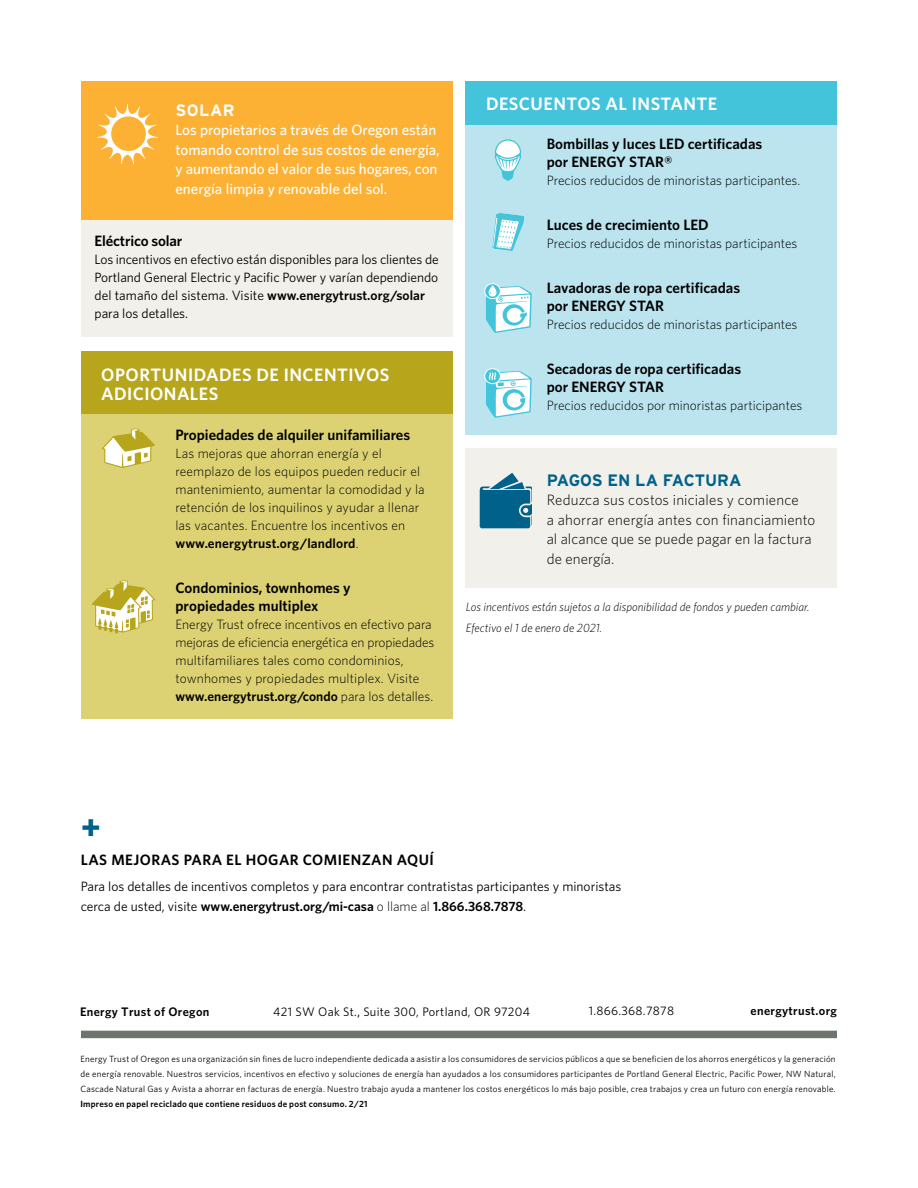
<style>
.page{position:relative;width:918px;height:1188px;background:#fff}
.page>*{position:absolute;margin:0;border:0;box-sizing:border-box;transform-origin:0 0}
.t1{font:700 33px "Interstate";color:#00618b}
.t2{font:600 18px/19.5px "Whitney";letter-spacing:.025em;color:#fff}
.t3{font:700 16.5px "Interstate";letter-spacing:-.005em;color:#00618b}
.t4{font:700 16.5px "Interstate";letter-spacing:.03em;color:#fff}
.t5{font:600 15px/18px "Whitney";color:#000}
.t6{font:500 15px/19.5px "Whitney";color:#fff}
.t7{font:300 15px/19.5px "Whitney";letter-spacing:.005em;color:#000}
.t8{font:600 15px "Whitney";letter-spacing:.03em;color:#000}
.t9{font:300 13.5px/18px "Whitney";color:#000}
.t10{font:13.5px/18px "Whitney";letter-spacing:-.005em;color:#000}
.t11{font:12.3px "Whitney";letter-spacing:.025em;color:#000}
.t12{font:600 12.3px "Whitney";letter-spacing:.025em;color:#000}
.t13{font:italic 300 12px/21.1px "Whitney";color:#000}
.t14{font:9px/15px "Whitney";letter-spacing:.025em;color:#000;text-align:justify}
.t15{font:600 9px "Whitney";letter-spacing:.025em;color:#000}
.s1{font-weight:600}
.s2{font-weight:300}
.s3{font-size:13.5px}
</style>
<div class="page">
<div style="left:81px;top:81px;width:371px;height:139px;background:#fcb134"></div>
<div style="left:466px;top:124px;width:371px;height:311px;background:#bbe4ee"></div>
<div style="left:81px;top:1031px;width:756px;height:7px;background:#6d746e"></div>
<div style="left:81px;top:351px;width:371px;height:65px;background:#b7a61c"></div>
<div style="left:81px;top:414px;width:371px;height:304px;background:#ddd273"></div>
<svg style="left:92px;top:580px;width:63px;height:54px"></svg>
<svg style="left:102px;top:428px;width:53px;height:40px"></svg>
<svg style="left:492px;top:213px;width:32px;height:38px"></svg>
<div style="left:484px;top:283px;width:17px;height:16px;border:1px solid #fff;border-radius:50%"></div>
<svg style="left:486px;top:285px;width:46px;height:48px;background:#b3e6ef"></svg>
<svg style="left:495px;top:139px;width:26px;height:42px"></svg>
<div style="left:484px;top:368px;width:17px;height:16px;border:1px solid #fff;border-radius:50%"></div>
<svg style="left:486px;top:371px;width:46px;height:47px;background:#afe5ef"></svg>
<div style="left:81px;top:220px;width:371px;height:117px;background:#f1f0ea"></div>
<div style="left:466px;top:449px;width:371px;height:139px;background:#f1f0ea"></div>
<svg style="left:480px;top:473px;width:52px;height:55px"></svg>
<div style="left:466px;top:81px;width:371px;height:43px;background:#43c4db"></div>
<svg style="left:97px;top:104px;width:61px;height:60px"></svg>
<p class="t4" style="left:176px;top:100px;width:61px">SOLAR</p>
<p class="t6" style="left:176px;top:120px;width:266px">Los propietarios a través de Oregon están tomando control de sus costos de energía, y aumentando el valor de sus hogares, con energía limpia y renovable del sol.</p>
<p class="t5" style="left:94px;top:231px;width:89px">Eléctrico solar</p>
<p class="t10" style="left:94px;top:250px;width:346px">Los incentivos en efectivo están disponibles para los clientes de Portland General Electric y Pacific Power y varían dependiendo del tamaño del sistema. Visite <span class="s1">www.energytrust.org/solar </span>para los detalles.</p>
<h2 class="t2" style="left:101px;top:365px;width:290px">OPORTUNIDADES DE INCENTIVOS<br>ADICIONALES</h2>
<p class="t5" style="left:175px;top:425px;width:236px">Propiedades de alquiler unifamiliares</p>
<p class="t9" style="left:175px;top:444px;width:251px">Las mejoras que ahorran energía y el reemplazo de los equipos pueden reducir el mantenimiento, aumentar la comodidad y la retención de los inquilinos y ayudar a llenar las vacantes. Encuentre los incentivos en <span class="s1">www.energytrust.org/landlord</span>.</p>
<p class="t5" style="left:175px;top:578px;width:177px">Condominios, townhomes y propiedades multiplex</p>
<p class="t9" style="left:175px;top:615px;width:260px">Energy Trust ofrece incentivos en efectivo para mejoras de eficiencia energética en propiedades multifamiliares tales como condominios, townhomes y propiedades multiplex. Visite <span class="s1">www.energytrust.org/condo</span> para los detalles.</p>
<h2 class="t2" style="left:486px;top:93px;width:233px">DESCUENTOS AL INSTANTE</h2>
<p class="t5" style="left:547px;top:135px;width:217px">Bombillas y luces LED certificadas por ENERGY STAR®</p>
<p class="t9" style="left:547px;top:171px;width:255px">Precios reducidos de minoristas participantes.</p>
<p class="t5" style="left:547px;top:216px;width:164px">Luces de crecimiento LED</p>
<p class="t9" style="left:547px;top:234px;width:252px">Precios reducidos de minoristas participantes</p>
<p class="t5" style="left:547px;top:279px;width:195px">Lavadoras de ropa certificadas por ENERGY STAR</p>
<p class="t9" style="left:547px;top:315px;width:252px">Precios reducidos de minoristas participantes</p>
<p class="t5" style="left:547px;top:360px;width:196px">Secadoras de ropa certificadas por ENERGY STAR</p>
<p class="t9" style="left:547px;top:396px;width:257px">Precios reducidos por minoristas participantes</p>
<p class="t3" style="left:547px;top:470px;width:196px">PAGOS EN LA FACTURA</p>
<p class="t7" style="left:547px;top:490px;width:270px">Reduzca sus costos iniciales y comience<br>a ahorrar energía antes con financiamiento al alcance que se puede pagar en la factura de energía.</p>
<p class="t13" style="left:466px;top:596px;width:345px">Los incentivos están sujetos a la disponibilidad de fondos y pueden cambiar.<br>Efectivo el 1 de enero de 2021.</p>
<h1 class="t1" style="left:81px;top:807px;width:22px">+</h1>
<p class="t8" style="left:81px;top:850px;width:355px">LAS MEJORAS PARA EL HOGAR COMIENZAN AQUÍ</p>
<p class="t10" style="left:81px;top:876px;width:542px;line-height:19.5px">Para los detalles de incentivos completos y para encontrar contratistas participantes y minoristas cerca de usted, visite <span class="s1">www.energytrust.org/mi-casa</span> <span class="s2">o llame al</span> <span class="s1">1.866.368.7878</span>.</p>
<p class="t12" style="left:80px;top:1004px;width:131px">Energy Trust of Oregon</p>
<p class="t11" style="left:273px;top:1004px;width:258px">421 SW Oak St.<span class="s3">,</span> Suite 300, Portland, OR 97204</p>
<p class="t11" style="left:589px;top:1003px;width:87px">1.866.368.7878</p>
<p class="t12" style="left:751px;top:1003px;width:88px">energytrust.org</p>
<p class="t14" style="left:80px;top:1051px;width:757px">Energy Trust of Oregon es una organización sin fines de lucro independiente dedicada a asistir a los consumidores de servicios públicos a que se beneficien de los ahorros energéticos y la generación de energía renovable. Nuestros servicios, incentivos en efectivo y soluciones de energía han ayudados a los consumidores participantes de Portland General Electric, Pacific Power, NW Natural, Cascade Natural Gas y Avista a ahorrar en facturas de energía. Nuestro trabajo ayuda a mantener los costos energéticos lo más bajo posible, crea trabajos y crea un futuro con energía renovable.</p>
<p class="t15" style="left:80px;top:1098px;width:289px">Impreso en papel reciclado que contiene residuos de post consumo. 2/21</p>
</div>
